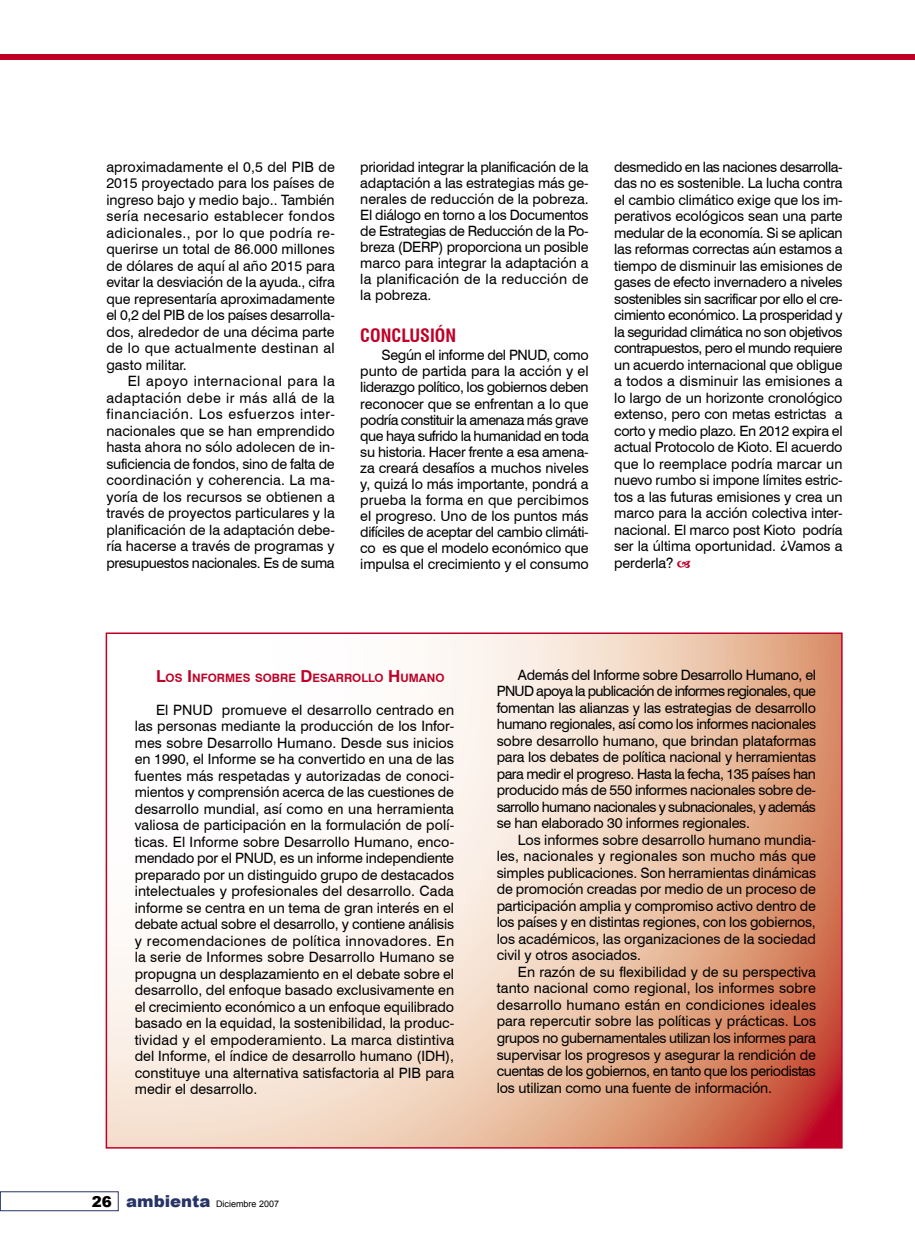
<style>
.page{position:relative;width:915px;height:1255px;background:#fff}
.page>*{position:absolute;margin:0;border:0;box-sizing:border-box;transform-origin:0 0}
.Ladillos{font:700 condensed 18px "Swiss 721 BT";color:#be0027}
.Texto_general{font:14.25px/16.5px "Swiss 721 BT";letter-spacing:-.005em;color:#000;text-align:justify}
.Texto_general-2{font:700 11.55px "Swiss 721 BT";color:#be0027}
.t1{font:9px "Arial";color:#000}
.s1{font-size:16.5px}
.s2{font-weight:900;font-size:15px}
.s3{font-weight:900;font-size:16.5px;color:#283366}
</style>
<div class="page">
<div style="left:0;top:54px;width:914px;height:6px;background:#be0027"></div>
<svg style="left:108px;top:634px;width:732px;height:512px"></svg>
<div style="left:0;top:1191px;width:119px;height:19px;border:1px solid #283366"></div>
<p class="Texto_general" style="left:106px;top:158px;width:230px">aproximadamente el 0,5 del PIB de 2015 proyectado para los países de ingreso bajo y medio bajo.. También sería necesario establecer fondos adicionales., por lo que podría re&shy;querirse un total de 86.000 millones de dólares de aquí al año 2015 para evitar la desviación de la ayuda., cifra que representaría aproximadamente el 0,2 del PIB de los países desarrolla&shy;dos, alrededor de una décima parte de lo que actualmente destinan al gasto militar.</p>
<p class="Texto_general" style="left:106px;top:373px;width:230px;text-indent:21px">El apoyo internacional para la adaptación debe ir más allá de la financiación. Los esfuerzos inter&shy;nacionales que se han emprendido hasta ahora no sólo adolecen de in&shy;suficiencia de fondos, sino de falta de coordinación y coherencia. La ma&shy;yoría de los recursos se obtienen a través de proyectos particulares y la planificación de la adaptación debe&shy;ría hacerse a través de programas y presupuestos nacionales. Es de suma</p>
<p class="Texto_general" style="left:360px;top:158px;width:230px;line-height:16px">prioridad integrar la planificación de la adaptación a las estrategias más ge&shy;nerales de reducción de la pobreza.<br>El diálogo en torno a los Documentos de Estrategias de Reducción de la Po&shy;breza (DERP) proporciona un posible marco para integrar la adaptación a la planificación de la reducción de la pobreza.</p>
<p class="Ladillos" style="left:360px;top:325px;width:97px">CONCLUSIÓN</p>
<p class="Texto_general" style="left:360px;top:347px;width:230px;line-height:16px;text-indent:21px">Según el informe del PNUD, como punto de partida para la acción y el liderazgo político, los gobiernos deben reconocer que se enfrentan a lo que podría constituir la amenaza más grave que haya sufrido la humanidad en toda su historia. Hacer frente a esa amena&shy;za creará desafíos a muchos niveles y, quizá lo más importante, pondrá a prueba la forma en que percibimos el progreso. Uno de los puntos más difíciles de aceptar del cambio climáti&shy;co es que el modelo económico que impulsa el crecimiento y el consumo</p>
<p class="Texto_general" style="left:614px;top:158px;width:230px">desmedido en las naciones desarrolla&shy;das no es sostenible. La lucha contra el cambio climático exige que los im&shy;perativos ecológicos sean una parte medular de la economía. Si se aplican las reformas correctas aún estamos a tiempo de disminuir las emisiones de gases de efecto invernadero a niveles sostenibles sin sacrificar por ello el cre&shy;cimiento económico. La prosperidad y la seguridad climática no son objetivos contrapuestos, pero el mundo requiere un acuerdo internacional que obligue a todos a disminuir las emisiones a lo largo de un horizonte cronológico extenso, pero con metas estrictas a corto y medio plazo. En 2012 expira el actual Protocolo de Kioto. El acuerdo que lo reemplace podría marcar un nuevo rumbo si impone límites estric&shy;tos a las futuras emisiones y crea un marco para la acción colectiva inter&shy;nacional. El marco post Kioto podría ser la última oportunidad. ¿Vamos a perderla?</p>
<p class="Texto_general-2" style="left:156px;top:670px;width:290px"><span class="s1">L</span>OS <span class="s1">I</span>NFORMES SOBRE <span class="s1">D</span>ESARROLLO <span class="s1">H</span>UMANO</p>
<p class="Texto_general" style="left:135px;top:701px;width:321px;text-indent:21px">El PNUD promueve el desarrollo centrado en las personas mediante la producción de los Infor&shy;mes sobre Desarrollo Humano. Desde sus inicios en 1990, el Informe se ha convertido en una de las fuentes más respetadas y autorizadas de conoci&shy;mientos y comprensión acerca de las cuestiones de desarrollo mundial, así como en una herramienta valiosa de participación en la formulación de polí&shy;ticas. El Informe sobre Desarrollo Humano, enco&shy;mendado por el PNUD, es un informe independiente preparado por un distinguido grupo de destacados intelectuales y profesionales del desarrollo. Cada informe se centra en un tema de gran interés en el debate actual sobre el desarrollo, y contiene análisis y recomendaciones de política innovadores. En la serie de Informes sobre Desarrollo Humano se propugna un desplazamiento en el debate sobre el desarrollo, del enfoque basado exclusivamente en el crecimiento económico a un enfoque equilibrado basado en la equidad, la sostenibilidad, la produc&shy;tividad y el empoderamiento. La marca distintiva del Informe, el índice de desarrollo humano (IDH), constituye una alternativa satisfactoria al PIB para medir el desarrollo.</p>
<p class="t1" style="left:92px;top:1197px;width:189px"><span class="s2">26</span> <span class="s3">ambienta</span> Diciembre 2007</p>
<p class="Texto_general" style="left:496px;top:666px;width:321px;text-indent:21px">Además del Informe sobre Desarrollo Humano, el PNUD apoya la publicación de informes regionales, que fomentan las alianzas y las estrategias de desarrollo humano regionales, así como los informes nacionales sobre desarrollo humano, que brindan plataformas para los debates de política nacional y herramientas para medir el progreso. Hasta la fecha, 135 países han producido más de 550 informes nacionales sobre de&shy;sarrollo humano nacionales y subnacionales, y además se han elaborado 30 informes regionales.</p>
<p class="Texto_general" style="left:496px;top:831px;width:321px;text-indent:21px">Los informes sobre desarrollo humano mundia&shy;les, nacionales y regionales son mucho más que simples publicaciones. Son herramientas dinámicas de promoción creadas por medio de un proceso de participación amplia y compromiso activo dentro de los países y en distintas regiones, con los gobiernos, los académicos, las organizaciones de la sociedad civil y otros asociados.</p>
<p class="Texto_general" style="left:496px;top:963px;width:321px;text-indent:21px">En razón de su flexibilidad y de su perspectiva tanto nacional como regional, los informes sobre desarrollo humano están en condiciones ideales para repercutir sobre las políticas y prácticas. Los grupos no gubernamentales utilizan los informes para supervisar los progresos y asegurar la rendición de cuentas de los gobiernos, en tanto que los periodistas los utilizan como una fuente de información.</p>
</div>
